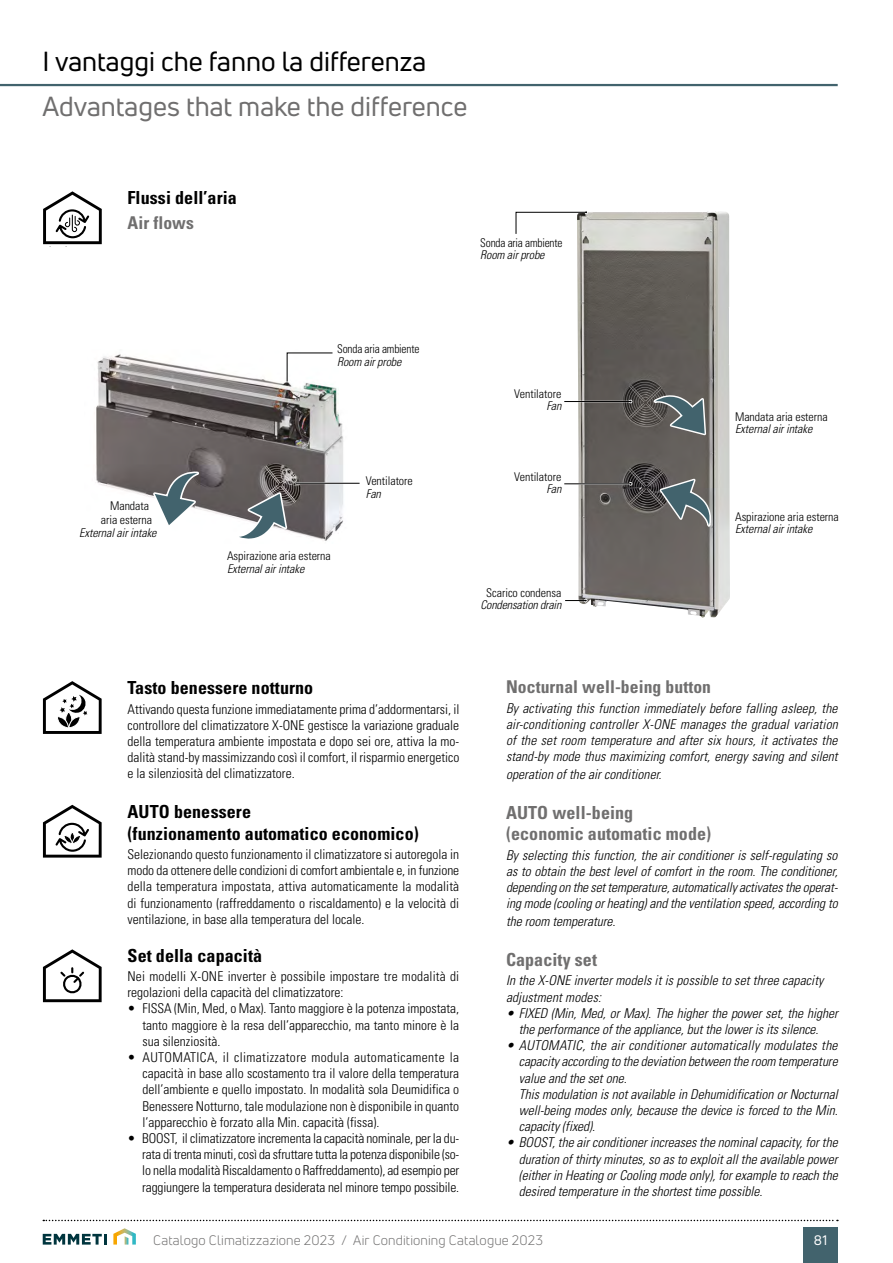
<style>
.page{position:relative;width:893px;height:1263px;background:#fff}
.page>*{position:absolute;margin:0;border:0;box-sizing:border-box;transform-origin:0 0}
.t1{font:27px "Uni Neue";color:#706f6f}
.t2{font:27px "Uni Neue";color:#000}
.t3{font:700 condensed 18px/21.6px "Univers";letter-spacing:.005em;color:#000}
.t4{font:700 condensed 18px/21.6px "Univers";letter-spacing:.005em;color:#706f6f}
.t5{font:700 condensed 17.7px "Univers";letter-spacing:.005em;color:#706f6f}
.t6{font:300 condensed 13.5px/16.2px "Univers";color:#000;text-align:justify}
.t7{font:italic 300 condensed 13.5px/16.2px "Univers";color:#000;text-align:justify}
.t8{font:13.5px "Uni Neue";letter-spacing:.015em;color:#706f6f}
.t9{font:13.5px "Uni Neue";color:#fff}
.t10{font:300 condensed 12px "Univers";letter-spacing:-.005em;color:#000}
.t11{font:italic 300 condensed 12px "Univers";letter-spacing:-.005em;color:#000}
.t12{font:300 condensed 12px "Univers";letter-spacing:-.005em;color:#000;scale:.95 1}
</style>
<div class="page">
<svg style="left:43px;top:681px;width:59px;height:53px"></svg>
<svg style="left:43px;top:805px;width:59px;height:52px"></svg>
<svg style="left:43px;top:949px;width:59px;height:53px"></svg>
<svg style="left:43px;top:191px;width:59px;height:53px"></svg>
<svg style="left:43px;top:1220px;width:795px;height:1px"></svg>
<div style="left:804px;top:1227px;width:34px;height:36px;background:#42636d"></div>
<svg style="left:113px;top:1228px;width:23px;height:16px"></svg>
<svg style="left:43px;top:1234px;width:64px;height:10px"></svg>
<hr style="left:0;top:84px;width:838px;height:2px;background:#42636d">
<img style="left:577px;top:211px;width:153px;height:407px">
<img style="left:96px;top:354px;width:247px;height:187px">
<hr style="left:296px;top:482px;width:64px;height:2px;background:#fff">
<hr style="left:296px;top:483px;width:64px;height:1px;background:#000">
<svg style="left:286px;top:352px;width:47px;height:30px"></svg>
<hr style="left:564px;top:401px;width:67px;height:1px;background:#000">
<hr style="left:564px;top:483px;width:67px;height:2px;background:#fff">
<hr style="left:564px;top:483px;width:67px;height:1px;background:#000">
<svg style="left:565px;top:599px;width:23px;height:3px"></svg>
<svg style="left:515px;top:211px;width:73px;height:23px"></svg>
<svg style="left:223px;top:485px;width:75px;height:56px"></svg>
<svg style="left:148px;top:466px;width:65px;height:65px"></svg>
<svg style="left:654px;top:470px;width:67px;height:70px;background:#807d7a"></svg>
<svg style="left:642px;top:377px;width:79px;height:70px;background:#787471"></svg>
<h1 class="t2" style="left:43px;top:45px;width:385px">I vantaggi che fanno la differenza</h1>
<h1 class="t1" style="left:43px;top:90px;width:426px">Advantages that make the difference</h1>
<h2 class="t3" style="left:128px;top:187px;width:111px">Flussi dell’aria</h2>
<h3 class="t5" style="left:128px;top:212px;width:68px">Air flows</h3>
<p class="t12" style="left:480px;top:235px;width:88px">Sonda aria ambiente</p>
<p class="t11" style="left:480px;top:247px;width:66px">Room air probe</p>
<p class="t10" style="left:110px;top:499px;width:41px">Mandata</p>
<p class="t10" style="left:101px;top:512px;width:53px">aria esterna</p>
<p class="t11" style="left:79px;top:525px;width:79px">External air intake</p>
<p class="t12" style="left:337px;top:341px;width:88px">Sonda aria ambiente</p>
<p class="t11" style="left:337px;top:354px;width:66px">Room air probe</p>
<p class="t10" style="left:227px;top:548px;width:105px">Aspirazione aria esterna</p>
<p class="t11" style="left:227px;top:562px;width:79px">External air intake</p>
<p class="t10" style="left:366px;top:474px;width:49px">Ventilatore</p>
<p class="t11" style="left:366px;top:487px;width:16px">Fan</p>
<p class="t10" style="left:514px;top:387px;width:49px">Ventilatore</p>
<p class="t11" style="left:546px;top:399px;width:16px">Fan</p>
<p class="t10" style="left:514px;top:469px;width:49px">Ventilatore</p>
<p class="t11" style="left:546px;top:481px;width:16px">Fan</p>
<p class="t10" style="left:486px;top:586px;width:77px">Scarico condensa</p>
<p class="t11" style="left:480px;top:598px;width:82px">Condensation drain</p>
<p class="t10" style="left:735px;top:409px;width:94px">Mandata aria esterna</p>
<p class="t11" style="left:735px;top:421px;width:79px">External air intake</p>
<p class="t10" style="left:735px;top:509px;width:105px">Aspirazione aria esterna</p>
<p class="t11" style="left:735px;top:521px;width:79px">External air intake</p>
<h2 class="t3" style="left:128px;top:677px;width:187px">Tasto benessere notturno</h2>
<p class="t6" style="left:128px;top:701px;width:333px">Attivando questa funzione immediatamente prima d’addormentarsi, il controllore del climatizzatore X-ONE gestisce la variazione graduale della temperatura ambiente impostata e dopo sei ore, attiva la mo&shy;dalità stand-by massimizzando così il comfort, il risparmio energetico e la silenziosità del climatizzatore.</p>
<h2 class="t3" style="left:128px;top:801px;width:293px">AUTO benessere<br>(funzionamento automatico economico)</h2>
<p class="t6" style="left:128px;top:846px;width:333px">Selezionando questo funzionamento il climatizzatore si autoregola in modo da ottenere delle condizioni di comfort ambientale e, in funzione della temperatura impostata, attiva automaticamente la modalità di funzionamento (raffreddamento o riscaldamento) e la velocità di ventilazione, in base alla temperatura del locale.</p>
<h2 class="t3" style="left:128px;top:944px;width:136px">Set della capacità</h2>
<p class="t6" style="left:128px;top:968px;width:333px">Nei modelli X-ONE inverter è possibile impostare tre modalità di regolazioni della capacità del climatizzatore:</p>
<p class="t6" style="left:142px;top:1000px;width:318px;text-indent:-15px">• FISSA (Min, Med, o Max). Tanto maggiore è la potenza impostata, tanto maggiore è la resa dell’apparecchio, ma tanto minore è la sua silenziosità.</p>
<p class="t6" style="left:142px;top:1049px;width:318px;text-indent:-15px">• AUTOMATICA, il climatizzatore modula automaticamente la capacità in base allo scostamento tra il valore della temperatura dell’ambiente e quello impostato. In modalità sola Deumidifica o Benessere Notturno, tale modulazione non è disponibile in quanto l’apparecchio è forzato alla Min. capacità (fissa).</p>
<p class="t6" style="left:142px;top:1130px;width:319px;text-indent:-15px">• BOOST, il climatizzatore incrementa la capacità nominale, per la du&shy;rata di trenta minuti, così da sfruttare tutta la potenza disponibile (so&shy;lo nella modalità Riscaldamento o Raffreddamento), ad esempio per raggiungere la temperatura desiderata nel minore tempo possibile.</p>
<h3 class="t5" style="left:506px;top:676px;width:206px">Nocturnal well-being button</h3>
<p class="t7" style="left:506px;top:700px;width:333px">By activating this function immediately before falling asleep, the air-conditioning controller X-ONE manages the gradual variation of the set room temperature and after six hours, it activates the stand-by mode thus maximizing comfort, energy saving and silent</p>
<p class="t7" style="left:506px;top:766px;width:157px">operation of the air conditioner.</p>
<h2 class="t4" style="left:506px;top:801px;width:207px">AUTO well-being (economic automatic mode)</h2>
<p class="t7" style="left:506px;top:847px;width:333px">By selecting this function, the air conditioner is self-regulating so as to obtain the best level of comfort in the room. The conditioner, depending on the set temperature, automatically activates the operat&shy;ing mode (cooling or heating) and the ventilation speed, according to</p>
<p class="t7" style="left:506px;top:913px;width:111px">the room temperature.</p>
<h2 class="t4" style="left:506px;top:949px;width:92px">Capacity set</h2>
<p class="t7" style="left:506px;top:972px;width:319px">In the X-ONE inverter models it is possible to set three capacity adjustment modes:</p>
<p class="t7" style="left:506px;top:1005px;width:333px;text-align:center">• FIXED (Min, Med, or Max). The higher the power set, the higher the performance of the appliance, but the lower is its silence.</p>
<p class="t7" style="left:519px;top:1037px;width:320px;text-align:left;text-indent:-13px">• AUTOMATIC, the air conditioner automatically modulates the capacity according to the deviation between the room temperature value and the set one.<br>This modulation is not available in Dehumidification or Nocturnal well-being modes only, because the device is forced to the Min. capacity (fixed).</p>
<p class="t7" style="left:519px;top:1134px;width:320px;text-indent:-13px">• BOOST, the air conditioner increases the nominal capacity, for the duration of thirty minutes, so as to exploit all the available power (either in Heating or Cooling mode only), for example to reach the desired temperature in the shortest time possible.</p>
<p class="t8" style="left:153px;top:1232px;width:392px">Catalogo Climatizzazione 2023 / Air Conditioning Catalogue 2023</p>
<p class="t9" style="left:814px;top:1232px;width:15px">81</p>
</div>
